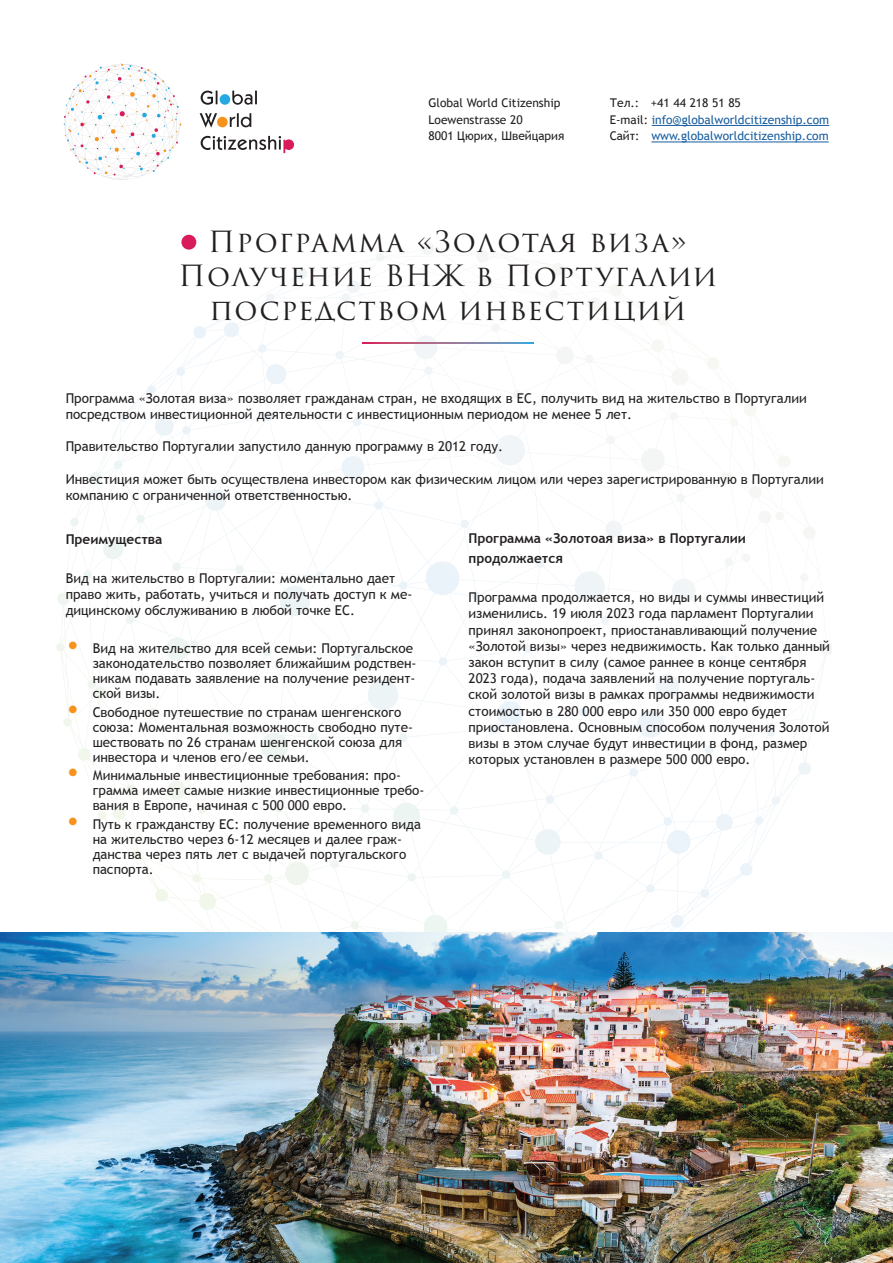
<style>
.page{position:relative;width:893px;height:1263px;background:#fff}
.page>*{position:absolute;margin:0;border:0;box-sizing:border-box;transform-origin:0 0}
.t1{font:28.5px "Trajan Pro 3";letter-spacing:.05em;color:#231f20}
.li_blue{font:13.5px/16.2px "Trebuchet MS";color:#231f20}
.li_blue-2{font:700 13.5px "Trebuchet MS";color:#231f20}
.t2{font:12px/16.5px "Trebuchet MS";color:#175d9e}
.t3{font:12px/16.5px "Trebuchet MS";color:#231f20}
.s1{color:#231f20}
.s2{font-size:27px;color:#f7931d}
</style>
<div class="page">
<svg style="left:82px;top:244px;width:493px;height:519px"></svg>
<svg style="left:575px;top:518px;width:233px;height:245px"></svg>
<svg style="left:64px;top:64px;width:117px;height:116px"></svg>
<div style="left:220px;top:94px;width:10px;height:11px;background:#24aae1;border-radius:50%"></div>
<svg style="left:232px;top:91px;width:25px;height:14px"></svg>
<svg style="left:200px;top:113px;width:17px;height:15px"></svg>
<div style="left:217px;top:117px;width:11px;height:10px;background:#f7931d;border-radius:50%"></div>
<svg style="left:230px;top:113px;width:21px;height:14px"></svg>
<svg style="left:201px;top:136px;width:93px;height:17px"></svg>
<svg style="left:201px;top:91px;width:16px;height:14px"></svg>
<hr style="left:652px;top:125px;width:177px;height:1px;background:#175d9e">
<hr style="left:651px;top:142px;width:178px;height:1px;background:#175d9e">
<img style="left:0;top:932px;width:893px;height:331px">
<svg style="left:363px;top:342px;width:170px;height:1px"></svg>
<div style="left:181px;top:235px;width:15px;height:15px;background:#d91a5b;border-radius:50%"></div>
<p class="t3" style="left:428px;top:95px;width:137px">Global World Citizenship<br>Loewenstrasse 20<br>8001 Цюрих, Швейцария</p>
<p class="t2" style="left:610px;top:95px;width:221px"><span class="s1">Тел.: +41 44 218 51 85<br>E-mail:</span> info@globalworldcitizenship.com<br><span class="s1">Сайт:</span> www.globalworldcitizenship.com</p>
<p class="t1" style="left:208px;top:222px;width:480px">Программа «Золотая виза»</p>
<p class="t1" style="left:179px;top:256px;width:539px">Получение ВНЖ в Португалии</p>
<p class="t1" style="left:210px;top:290px;width:478px">посредством инвестиций</p>
<p class="li_blue" style="left:66px;top:390px;width:743px">Программа «Золотая виза» позволяет гражданам стран, не входящих в ЕС, получить вид на жительство в Португалии посредством инвестиционной деятельности с инвестиционным периодом не менее 5 лет.</p>
<p class="li_blue" style="left:66px;top:438px;width:439px">Правительство Португалии запустило данную программу в 2012 году.</p>
<p class="li_blue" style="left:66px;top:471px;width:760px">Инвестиция может быть осуществлена инвестором как физическим лицом или через зарегистрированную в Португалии компанию с ограниченной ответственностью.</p>
<p class="li_blue-2" style="left:66px;top:530px;width:98px">Преимущества</p>
<p class="li_blue" style="left:66px;top:570px;width:348px">Вид на жительство в Португалии: моментально дает право жить, работать, учиться и получать доступ к ме&shy;дицинскому обслуживанию в любой точке ЕС.</p>
<p class="li_blue" style="left:93px;top:641px;width:325px;line-height:15px;text-indent:-27px"><span class="s2">•</span> Вид на жительство для всей семьи: Португальское законодательство позволяет ближайшим родствен&shy;никам подавать заявление на получение резидент&shy;ской визы.</p>
<p class="li_blue" style="left:93px;top:705px;width:322px;line-height:15px;text-indent:-27px"><span class="s2">•</span> Свободное путешествие по странам шенгенского союза: Моментальная возможность свободно путе&shy;шествовать по 26 странам шенгенской союза для инвестора и членов его/ее семьи.</p>
<p class="li_blue" style="left:93px;top:768px;width:333px;line-height:15px;text-indent:-27px"><span class="s2">•</span> Минимальные инвестиционные требования: про&shy;грамма имеет самые низкие инвестиционные требо&shy;вания в Европе, начиная с 500 000 евро.</p>
<p class="li_blue" style="left:93px;top:816px;width:330px;line-height:15px;text-indent:-27px"><span class="s2">•</span> Путь к гражданству ЕС: получение временного вида на жительство через 6-12 месяцев и далее граж&shy;данства через пять лет с выдачей португальского паспорта.</p>
<p class="li_blue-2" style="left:469px;top:530px;width:279px">Программа «Золотоая виза» в Португалии</p>
<p class="li_blue-2" style="left:469px;top:550px;width:96px">продолжается</p>
<p class="li_blue" style="left:469px;top:589px;width:363px">Программа продолжается, но виды и суммы инвестиций изменились. 19 июля 2023 года парламент Португалии принял законопроект, приостанавливающий получение «Золотой визы» через недвижимость. Как только данный закон вступит в силу (самое раннее в конце сентября 2023 года), подача заявлений на получение португаль&shy;ской золотой визы в рамках программы недвижимости стоимостью в 280 000 евро или 350 000 евро будет приостановлена. Основным способом получения Золотой визы в этом случае будут инвестиции в фонд, размер которых установлен в размере 500 000 евро.</p>
</div>
